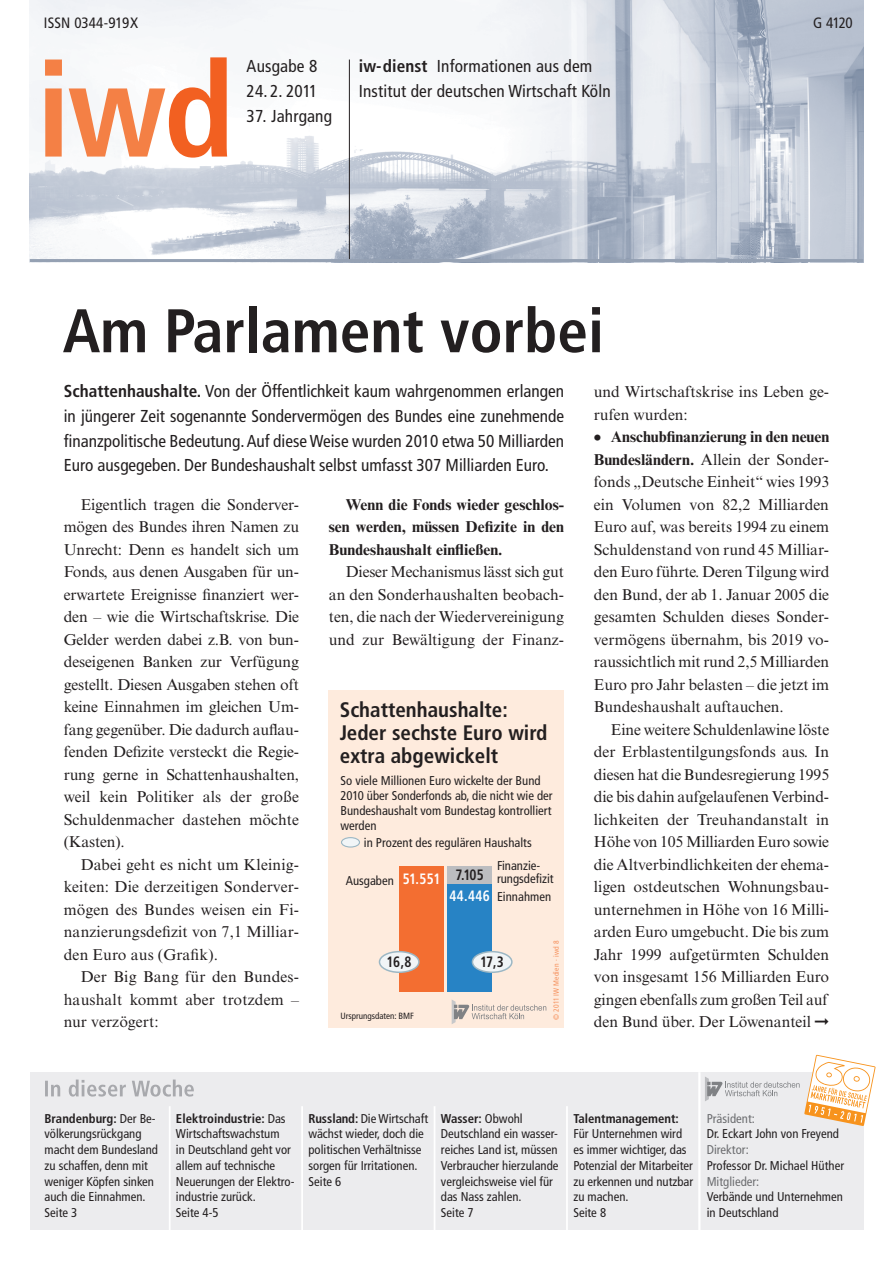
<style>
.page{position:relative;width:893px;height:1263px;background:#fff}
.page>*{position:absolute;margin:0;border:0;box-sizing:border-box;transform-origin:0 0}
.t1{font:700 condensed 61.5px "Frutiger LT Std";color:#231f20}
.t2{font:700 condensed 21px/23.2px "Frutiger LT Std";color:#231f20}
.t3{font:condensed 17.25px/24.8px "Frutiger LT Std";letter-spacing:.01em;color:#231f20}
.t4{font:15.75px/22.5px "Times NRMT Std";color:#231f20;text-align:justify}
.t5{font:700 15.75px/22.5px "Times NRMT Std";letter-spacing:.005em;color:#231f20;text-align:justify}
.t6{font:condensed 15px "Frutiger LT Std";color:#231f20}
.t7{font:700 condensed 15px "Frutiger LT Std";letter-spacing:-.035em;color:#231f20;scale:.9 1}
.t8{font:700 condensed 15px "Frutiger LT Std";letter-spacing:.025em;color:#fff;scale:.9 1}
.t9{font:condensed 12.75px/15.8px "Frutiger LT Std";color:#231f20}
.t10{font:condensed 12.75px "Frutiger LT Std";color:#6c6d70}
.t11{font:700 condensed 12.75px "Frutiger LT Std";color:#231f20}
.t12{font:condensed 9px "Frutiger LT Std";color:#231f20}
.t13{font:condensed 7.5px "Frutiger LT Std";letter-spacing:.015em;color:#f6915d}
.s1{font-weight:700}
.s2{font-weight:700;font-size:21px}
</style>
<div class="page">
<img style="left:30px;top:0;width:834px;height:262px">
<hr style="left:349px;top:60px;width:1px;height:201px;background:#231f20">
<hr style="left:30px;top:259px;width:833px;height:3px;background:#95a1b3">
<svg style="left:45px;top:60px;width:17px;height:97px;background:#f39362"></svg>
<svg style="left:69px;top:57px;width:158px;height:101px"></svg>
<div style="left:30px;top:1072px;width:833px;height:158px;background:#ececee"></div>
<hr style="left:698px;top:1072px;width:2px;height:158px;background:#fff">
<hr style="left:169px;top:1106px;width:2px;height:124px;background:#fff">
<svg style="left:45px;top:1079px;width:149px;height:17px"></svg>
<hr style="left:301px;top:1106px;width:2px;height:124px;background:#fff">
<hr style="left:434px;top:1106px;width:1px;height:124px;background:#fff">
<hr style="left:566px;top:1106px;width:2px;height:124px;background:#fff">
<svg style="left:705px;top:1055px;width:170px;height:71px"></svg>
<div style="left:329px;top:690px;width:235px;height:337px;background:#feebdd"></div>
<svg style="left:452px;top:1000px;width:94px;height:24px"></svg>
<div style="left:447px;top:866px;width:45px;height:18px;background:#bcbdc0"></div>
<div style="left:399px;top:866px;width:45px;height:125px;background:#f36e31"></div>
<div style="left:447px;top:884px;width:45px;height:107px;background:#2783c5"></div>
<div style="left:379px;top:952px;width:40px;height:20px;background:#f1f5f7;border-radius:50%"></div>
<div style="left:379px;top:951px;width:41px;height:22px;border:2px solid #9cb7c4;border-radius:50%"></div>
<div style="left:472px;top:952px;width:40px;height:20px;background:#f1f5f7;border-radius:50%"></div>
<div style="left:472px;top:951px;width:41px;height:22px;border:2px solid #9cb7c4;border-radius:50%"></div>
<div style="left:341px;top:838px;width:18px;height:9px;background:#f1f5f7;border-radius:50%"></div>
<div style="left:341px;top:837px;width:19px;height:10px;border:1px solid #9cb7c4;border-radius:50%"></div>
<p class="t6" style="left:44px;top:14px;width:96px">ISSN 0344-919X</p>
<p class="t6" style="left:813px;top:14px;width:41px">G 4120</p>
<p class="t3" style="left:247px;top:54px;width:72px">Ausgabe 8</p>
<p class="t3" style="left:247px;top:79px;width:72px">24. 2. 2011</p>
<p class="t3" style="left:247px;top:104px;width:87px">37. Jahrgang</p>
<p class="t3" style="left:359px;top:54px;width:253px"><span class="s1">iw-dienst</span> Informationen aus dem<br>Institut der deutschen Wirtschaft Köln</p>
<h1 class="t1" style="left:63px;top:294px;width:543px">Am Parlament vorbei</h1>
<p class="t3" style="left:64px;top:379px;width:502px;text-align:justify"><span class="s1">Schattenhaushalte.</span> Von der Öffentlichkeit kaum wahrgenommen erlangen in jüngerer Zeit sogenannte Sondervermögen des Bundes eine zunehmende finanzpolitische Bedeutung. Auf diese Weise wurden 2010 etwa 50 Milliarden Euro ausgegeben. Der Bundeshaushalt selbst umfasst 307 Milliarden Euro.</p>
<p class="t4" style="left:594px;top:381px;width:237px">und Wirtschaftskrise ins Leben ge&shy;rufen wurden:</p>
<p class="t4" style="left:594px;top:425px;width:237px"><span class="s2">•</span> <span class="s1">Anschubfinanzierung in den neuen Bundesländern.</span> Allein der Sonder&shy;fonds „Deutsche Einheit“ wies 1993 ein Volumen von 82,2 Milliarden Euro auf, was bereits 1994 zu einem Schuldenstand von rund 45 Milliar&shy;den Euro führte. Deren Tilgung wird den Bund, der ab 1. Januar 2005 die gesamten Schulden dieses Sonder&shy;vermögens übernahm, bis 2019 vo&shy;raussichtlich mit rund 2,5 Milliarden Euro pro Jahr belasten – die jetzt im Bundeshaushalt auftauchen.</p>
<p class="t4" style="left:594px;top:718px;width:237px;text-indent:17px">Eine weitere Schuldenlawine löste der Erblastentilgungsfonds aus. In diesen hat die Bundesregierung 1995 die bis dahin aufgelaufenen Verbind&shy;lichkeiten der Treuhandanstalt in Höhe von 105 Milliarden Euro sowie die Altverbindlichkeiten der ehema&shy;ligen ostdeutschen Wohnungsbau&shy;unternehmen in Höhe von 16 Milli&shy;arden Euro umgebucht. Die bis zum Jahr 1999 aufgetürmten Schulden von insgesamt 156 Milliarden Euro gingen ebenfalls zum großen Teil auf den Bund über. Der Löwenanteil ➞</p>
<p class="t4" style="left:64px;top:493px;width:237px;text-indent:17px">Eigentlich tragen die Sonderver&shy;mögen des Bundes ihren Namen zu Unrecht: Denn es handelt sich um Fonds, aus denen Ausgaben für un&shy;erwartete Ereignisse finanziert wer&shy;den – wie die Wirtschaftskrise. Die Gelder werden dabei z.B. von bun&shy;deseigenen Banken zur Verfügung gestellt. Diesen Ausgaben stehen oft keine Einnahmen im gleichen Um&shy;fang gegenüber. Die dadurch auflau&shy;fenden Defizite versteckt die Regie&shy;rung gerne in Schattenhaushalten, weil kein Politiker als der große Schuldenmacher dastehen möchte (Kasten).</p>
<p class="t4" style="left:64px;top:853px;width:237px;text-indent:17px">Dabei geht es nicht um Kleinig&shy;keiten: Die derzeitigen Sonderver&shy;mögen des Bundes weisen ein Fi&shy;nanzierungsdefizit von 7,1 Milliar&shy;den Euro aus (Grafik).</p>
<p class="t4" style="left:64px;top:966px;width:237px;text-indent:17px">Der Big Bang für den Bundes&shy;haushalt kommt aber trotzdem – nur verzögert:</p>
<p class="t5" style="left:329px;top:493px;width:237px;text-indent:17px">Wenn die Fonds wieder geschlos&shy;sen werden, müssen Defizite in den Bundeshaushalt einfließen.</p>
<p class="t4" style="left:329px;top:561px;width:237px;text-indent:17px">Dieser Mechanismus lässt sich gut an den Sonderhaushalten beobach&shy;ten, die nach der Wiedervereinigung und zur Bewältigung der Finanz-</p>
<h2 class="t2" style="left:340px;top:698px;width:209px">Schattenhaushalte:<br>Jeder sechste Euro wird extra abgewickelt</h2>
<p class="t9" style="left:340px;top:773px;width:214px;line-height:15px">So viele Millionen Euro wickelte der Bund 2010 über Sonderfonds ab, die nicht wie der Bundeshaushalt vom Bundestag kontrolliert werden</p>
<p class="t9" style="left:364px;top:834px;width:169px">in Prozent des regulären Haushalts</p>
<p class="t8" style="left:403px;top:870px;width:44px">51.551</p>
<p class="t8" style="left:450px;top:887px;width:46px">44.446</p>
<p class="t9" style="left:497px;top:858px;width:58px;line-height:13.5px">Finanzie&shy;rungsdefizit</p>
<p class="t7" style="left:455px;top:866px;width:33px">7.105</p>
<p class="t9" style="left:346px;top:872px;width:50px">Ausgaben</p>
<p class="t9" style="left:497px;top:889px;width:56px">Einnahmen</p>
<p class="t13" style="left:552px;top:1020px;width:81px;rotate:-90deg">© 2011 IW Medien · iwd 8</p>
<p class="t7" style="left:386px;top:953px;width:29px">16,8</p>
<p class="t7" style="left:480px;top:953px;width:28px">17,3</p>
<p class="t12" style="left:340px;top:1011px;width:75px">Ursprungsdaten: BMF</p>
<p class="t9" style="left:45px;top:1110px;width:115px"><span class="s1">Brandenburg:</span> Der Be&shy;völkerungsrückgang macht dem Bundesland zu schaffen, denn mit weniger Köpfen sinken auch die Einnahmen.<br>Seite 3</p>
<p class="t9" style="left:176px;top:1110px;width:120px"><span class="s1">Elektroindustrie:</span> Das<br>Wirtschaftswachstum<br>in Deutschland geht vor allem auf technische<br>Neuerungen der Elektro&shy;industrie zurück.<br>Seite 4-5</p>
<p class="t9" style="left:309px;top:1110px;width:121px"><span class="s1">Russland:</span> Die Wirtschaft wächst wieder, doch die politischen Verhältnisse sorgen für Irritationen.<br>Seite 6</p>
<p class="t9" style="left:441px;top:1110px;width:119px"><span class="s1">Wasser:</span> Obwohl<br>Deutschland ein wasser&shy;reiches Land ist, müssen<br>Verbraucher hierzulande vergleichsweise viel für das Nass zahlen.<br>Seite 7</p>
<p class="t11" style="left:573px;top:1111px;width:107px">Talentmanagement:</p>
<p class="t9" style="left:573px;top:1126px;width:121px">Für Unternehmen wird es immer wichtiger, das<br>Potenzial der Mitarbeiter zu erkennen und nutzbar zu machen.<br>Seite 8</p>
<p class="t10" style="left:707px;top:1111px;width:50px">Präsident:</p>
<p class="t9" style="left:707px;top:1126px;width:134px">Dr. Eckart John von Freyend</p>
<p class="t10" style="left:707px;top:1142px;width:43px">Direktor:</p>
<p class="t9" style="left:707px;top:1158px;width:139px">Professor Dr. Michael Hüther</p>
<p class="t10" style="left:707px;top:1174px;width:54px">Mitglieder:</p>
<p class="t9" style="left:707px;top:1189px;width:138px">Verbände und Unternehmen in Deutschland</p>
</div>
